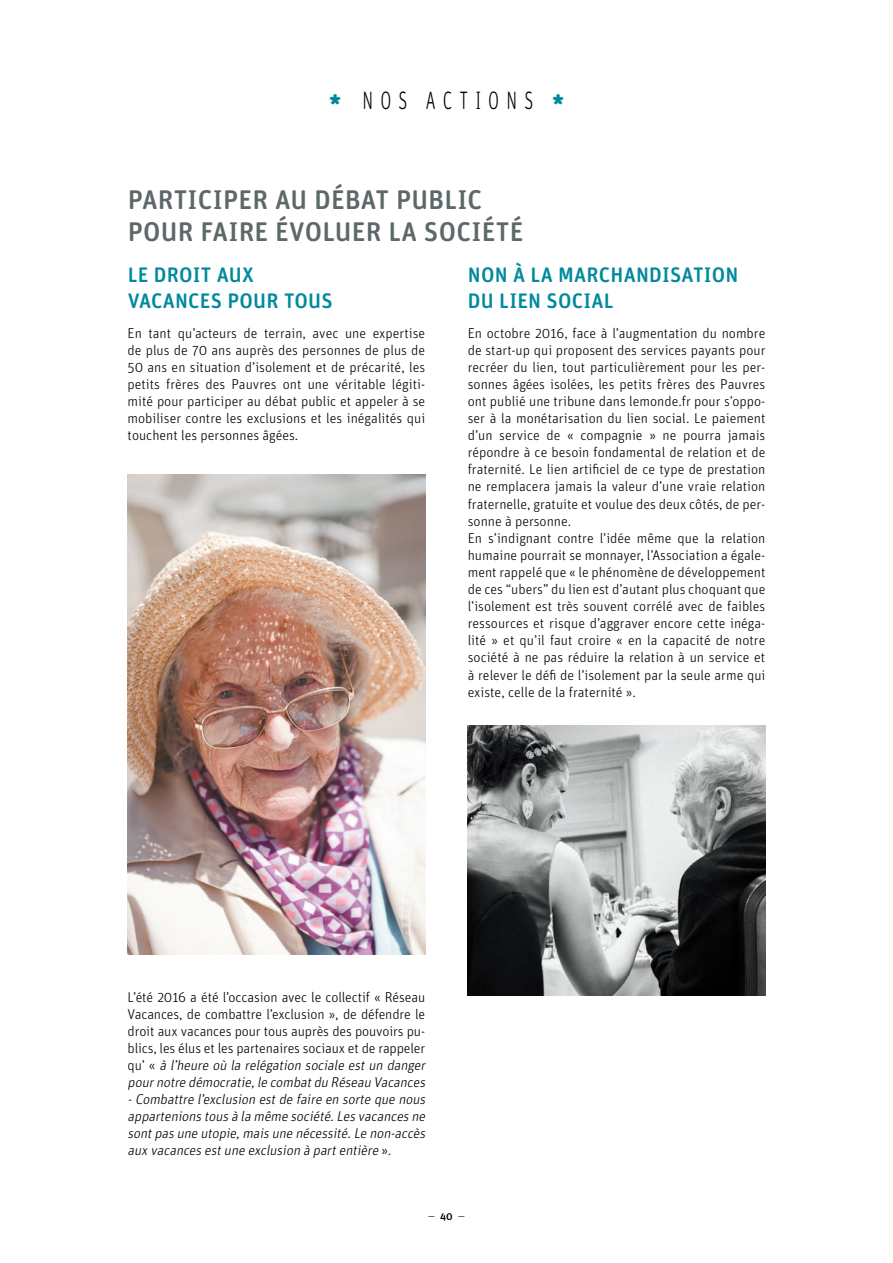
<style>
.page{position:relative;width:893px;height:1263px;background:#fff}
.page>*{position:absolute;margin:0;border:0;box-sizing:border-box;transform-origin:0 0}
.t1{font:500 27px/32.4px "Unit Rounded OT";letter-spacing:.01em;color:#5d6869}
.t2{font:300 25.2px "Unit Rounded OT";letter-spacing:.41em;color:#000;scale:.7 1}
.t3{font:500 21px/25.2px "Unit Rounded OT";letter-spacing:.01em;color:#00899e}
.t4{font:300 14.25px/17.1px "Unit Rounded OT";color:#000;text-align:justify}
.t5{font:italic 300 14.25px/17.1px "Unit Rounded OT";color:#000}
.t6{font:300 10.5px "Unit Rounded OT";color:#000}
.s1{font-weight:900;color:#00899e}
.s2{font-style:normal}
.s3{font-weight:500}
</style>
<div class="page">
<img style="left:128px;top:474px;width:297px;height:481px">
<img style="left:468px;top:725px;width:297px;height:270px">
<h2 class="t2" style="left:329px;top:86px;width:338px"><span class="s1">*</span> NOS ACTIONS <span class="s1">*</span></h2>
<h1 class="t1" style="left:128px;top:183px;width:397px">PARTICIPER AU DÉBAT PUBLIC<br>POUR FAIRE ÉVOLUER LA SOCIÉTÉ</h1>
<h3 class="t3" style="left:128px;top:262px;width:207px">LE DROIT AUX<br>VACANCES POUR TOUS</h3>
<p class="t4" style="left:128px;top:324px;width:299px">En tant qu’acteurs de terrain, avec une expertise de plus de 70 ans auprès des personnes de plus de 50 ans en situation d’isolement et de précarité, les petits frères des Pauvres ont une véritable légiti&shy;mité pour participer au débat public et appeler à se mobiliser contre les exclusions et les inégalités qui touchent les personnes âgées.</p>
<h3 class="t3" style="left:468px;top:262px;width:272px">NON À LA MARCHANDISATION<br>DU LIEN SOCIAL</h3>
<p class="t4" style="left:468px;top:324px;width:299px;text-align:left">En octobre 2016, face à l’augmentation du nombre de start-up qui proposent des services payants pour recréer du lien, tout particulièrement pour les per&shy;sonnes âgées isolées, les petits frères des Pauvres ont publié une tribune dans lemonde.fr pour s’oppo&shy;ser à la monétarisation du lien social. Le paiement d’un service de « compagnie » ne pourra jamais répondre à ce besoin fondamental de relation et de fraternité. Le lien artificiel de ce type de prestation ne remplacera jamais la valeur d’une vraie relation fraternelle, gratuite et voulue des deux côtés, de per&shy;sonne à personne.<br>En s’indignant contre l’idée même que la relation humaine pourrait se monnayer, l’Association a égale&shy;ment rappelé que « le phénomène de développement de ces “ubers” du lien est d’autant plus choquant que l’isolement est très souvent corrélé avec de faibles ressources et risque d’aggraver encore cette inéga&shy;lité » et qu’il faut croire « en la capacité de notre société à ne pas réduire la relation à un service et à relever le défi de l’isolement par la seule arme qui existe, celle de la fraternité ».</p>
<p class="t5" style="left:128px;top:988px;width:302px"><span class="s2">L’été 2016 a été l’occasion avec le collectif « Réseau Vacances, de combattre l’exclusion », de défendre le droit aux vacances pour tous auprès des pouvoirs pu&shy;blics, les élus et les partenaires sociaux et de rappeler q u ’ «</span> à l’heure où la relégation sociale est un danger pournotre démocratie,le combatdu Réseau Vacances -Combattre l’exclusion estde faire en sorte que nous appartenionstousà la même société.Lesvacancesne sontpasune utopie,maisune nécessité.Le non-accès aux vacancesestune exclusion à partentière <span class="s2">» .</span></p>
<p class="t6" style="left:428px;top:1210px;width:39px">— <span class="s3">40</span> —</p>
</div>
